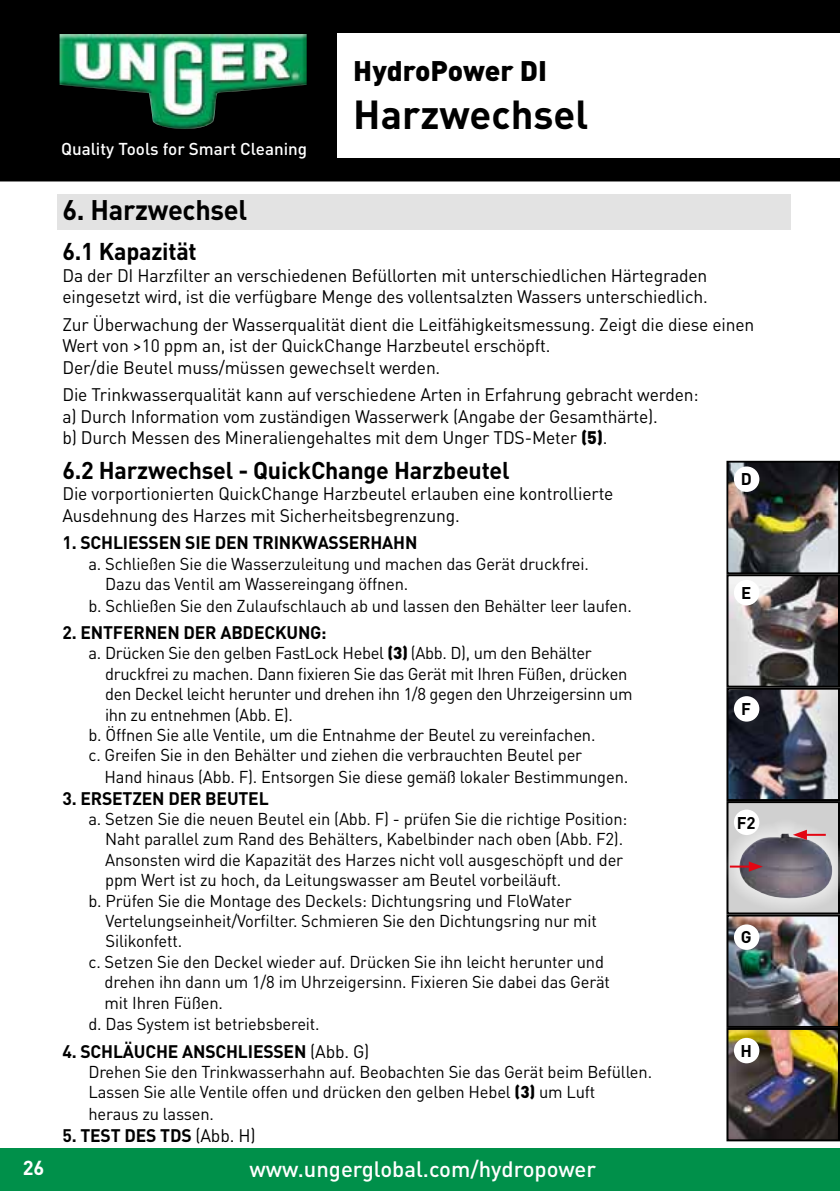
<style>
.page{position:relative;width:840px;height:1191px;background:#fff}
.page>*{position:absolute;margin:0;border:0;box-sizing:border-box;transform-origin:0 0}
.t1{font:700 40px "DIN Pro";color:#000}
.t2{font:700 28px "DIN Pro";letter-spacing:-.01em;color:#000}
.t3{font:900 28px "DIN Pro";color:#000}
.t4{font:700 24px "DIN Pro";letter-spacing:-.01em;color:#000}
.t5{font:500 22px "DIN Pro";color:#fff}
.t6{font:700 20px "DIN Pro";color:#fff}
.t7{font:18px/21.6px "DIN Pro";letter-spacing:-.01em;color:#000}
.t8{font:700 18px "DIN Pro";letter-spacing:-.01em;color:#000}
.t9{font:17px/21px "DIN Pro";letter-spacing:-.01em;color:#000}
.t10{font:500 17px "DIN Pro";color:#fff}
.t11{font:700 16.8px "DIN Pro";color:#000}
.s1{font-weight:900}
.s2{font-size:18px}
.s3{font-weight:400}
</style>
<div class="page">
<div style="left:0;top:0;width:839px;height:181px;background:#000"></div>
<div style="left:0;top:1148px;width:839px;height:43px;background:#00904a"></div>
<img style="left:60px;top:34px;width:246px;height:96px">
<div style="left:337px;top:34px;width:502px;height:124px;background:#fff"></div>
<img style="left:729px;top:464px;width:107px;height:107px">
<div style="left:726px;top:461px;width:113px;height:113px;border:2px solid #000"></div>
<img style="left:729px;top:690px;width:107px;height:108px">
<div style="left:726px;top:687px;width:113px;height:114px;border:2px solid #000"></div>
<div style="left:727px;top:802px;width:111px;height:111px;background:#d0d0d0"></div>
<div style="left:726px;top:801px;width:113px;height:113px;border:2px solid #000"></div>
<img style="left:729px;top:917px;width:107px;height:108px">
<div style="left:726px;top:914px;width:113px;height:114px;border:2px solid #000"></div>
<img style="left:729px;top:1031px;width:107px;height:107px">
<div style="left:726px;top:1028px;width:113px;height:113px;border:2px solid #000"></div>
<img style="left:729px;top:577px;width:107px;height:107px">
<div style="left:726px;top:574px;width:113px;height:113px;border:2px solid #000"></div>
<div style="left:733px;top:466px;width:26px;height:26px;background:#fff;border-radius:50%"></div>
<div style="left:733px;top:580px;width:26px;height:25px;background:#fff;border-radius:50%"></div>
<div style="left:733px;top:696px;width:26px;height:25px;background:#fff;border-radius:50%"></div>
<div style="left:733px;top:809px;width:26px;height:26px;background:#fff;border-radius:50%"></div>
<div style="left:733px;top:924px;width:26px;height:26px;background:#fff;border-radius:50%"></div>
<div style="left:733px;top:1037px;width:26px;height:26px;background:#fff;border-radius:50%"></div>
<svg style="left:726px;top:820px;width:113px;height:92px"></svg>
<img style="left:738px;top:833px;width:94px;height:67px">
<div style="left:57px;top:194px;width:732px;height:36px;background:#e3e3e3"></div>
<hr style="left:729px;top:865px;width:22px;height:2px;background:#e30613">
<svg style="left:748px;top:861px;width:14px;height:10px"></svg>
<hr style="left:803px;top:834px;width:22px;height:2px;background:#e30613">
<svg style="left:792px;top:829px;width:14px;height:11px"></svg>
<p class="t6" style="left:23px;top:1154px;width:23px">26</p>
<p class="t10" style="left:61px;top:137px;width:247px">Quality Tools for Smart Cleaning</p>
<h2 class="t3" style="left:353px;top:52px;width:195px">HydroPower DI</h2>
<h1 class="t1" style="left:353px;top:87px;width:236px">Harzwechsel</h1>
<h2 class="t2" style="left:62px;top:191px;width:186px">6. Harzwechsel</h2>
<h3 class="t4" style="left:62px;top:235px;width:136px">6.1 Kapazität</h3>
<p class="t7" style="left:62px;top:264px;width:646px">Da der DI Harzfilter an verschiedenen Befüllorten mit unterschiedlichen Härtegraden eingesetzt wird, ist die verfügbare Menge des vollentsalzten Wassers unterschiedlich.</p>
<p class="t7" style="left:62px;top:312px;width:693px">Zur Überwachung der Wasserqualität dient die Leitfähigkeitsmessung. Zeigt die diese einen<br>Wert von &gt;10 ppm an, ist der QuickChange Harzbeutel erschöpft.<br>Der/die Beutel muss/müssen gewechselt werden.</p>
<p class="t7" style="left:62px;top:383px;width:637px">Die Trinkwasserqualität kann auf verschiedene Arten in Erfahrung gebracht werden: a) Durch Information vom zuständigen Wasserwerk (Angabe der Gesamthärte).<br>b) Durch Messen des Mineraliengehaltes mit dem Unger TDS-Meter <span class="s1">(5)</span>.</p>
<h3 class="t4" style="left:62px;top:454px;width:448px">6.2 Harzwechsel - QuickChange Harzbeutel</h3>
<p class="t7" style="left:62px;top:482px;width:552px">Die vorportionierten QuickChange Harzbeutel erlauben eine kontrollierte<br>Ausdehnung des Harzes mit Sicherheitsbegrenzung.</p>
<p class="t8" style="left:62px;top:530px;width:356px">1. SCHLIESSEN SIE DEN TRINKWASSERHAHN</p>
<p class="t9" style="left:88px;top:552px;width:501px">a. Schließen Sie die Wasserzuleitung und machen das Gerät druckfrei.</p>
<p class="t9" style="left:105px;top:573px;width:304px">Dazu das Ventil am Wassereingang öffnen.</p>
<p class="t9" style="left:88px;top:594px;width:544px">b. Schließen Sie den Zulaufschlauch ab und lassen den Behälter leer laufen.</p>
<p class="t8" style="left:62px;top:620px;width:265px">2. ENTFERNEN DER ABDECKUNG:</p>
<p class="t9" style="left:88px;top:642px;width:504px">a. Drücken Sie den gelben FastLock Hebel <span class="s1">(3)</span> (Abb. D), um den Behälter</p>
<p class="t9" style="left:105px;top:662px;width:523px">druckfrei zu machen. Dann fixieren Sie das Gerät mit Ihren Füßen, drücken</p>
<p class="t9" style="left:105px;top:683px;width:528px">den Deckel leicht herunter und drehen ihn 1/8 gegen den Uhrzeigersinn um</p>
<p class="t9" style="left:105px;top:703px;width:189px">ihn zu entnehmen (Abb. E).</p>
<p class="t9" style="left:88px;top:723px;width:508px">b. Öffnen Sie alle Ventile, um die Entnahme der Beutel zu vereinfachen.</p>
<p class="t9" style="left:88px;top:744px;width:495px">c. Greifen Sie in den Behälter und ziehen die verbrauchten Beutel per</p>
<p class="t9" style="left:105px;top:765px;width:525px">Hand hinaus (Abb. F). Entsorgen Sie diese gemäß lokaler Bestimmungen<span class="s2">.</span></p>
<p class="t8" style="left:62px;top:786px;width:208px">3. ERSETZEN DER BEUTEL</p>
<p class="t9" style="left:88px;top:807px;width:540px">a. Setzen Sie die neuen Beutel ein (Abb. F) - prüfen Sie die richtige Position:</p>
<p class="t9" style="left:105px;top:828px;width:519px">Naht parallel zum Rand des Behälters, Kabelbinder nach oben (Abb. F2).</p>
<p class="t9" style="left:105px;top:848px;width:519px">Ansonsten wird die Kapazität des Harzes nicht voll ausgeschöpft und der</p>
<p class="t9" style="left:105px;top:869px;width:457px">ppm Wert ist zu hoch, da Leitungswasser am Beutel vorbeiläuft.</p>
<p class="t9" style="left:88px;top:889px;width:484px">b. Prüfen Sie die Montage des Deckels: Dichtungsring und FloWater</p>
<p class="t9" style="left:105px;top:909px;width:492px">Vertelungseinheit/Vorfilter. Schmieren Sie den Dichtungsring nur mit</p>
<p class="t9" style="left:105px;top:930px;width:78px">Silikonfett.</p>
<p class="t9" style="left:88px;top:950px;width:516px">c. Setzen Sie den Deckel wieder auf. Drücken Sie ihn leicht herunter und</p>
<p class="t9" style="left:105px;top:971px;width:506px">drehen ihn dann um 1/8 im Uhrzeigersinn. Fixieren Sie dabei das Gerät</p>
<p class="t9" style="left:105px;top:991px;width:120px">mit Ihren Füßen.</p>
<p class="t9" style="left:88px;top:1013px;width:233px">d. Das System ist betriebsbereit.</p>
<p class="t8" style="left:62px;top:1038px;width:308px">4. SCHLÄUCHE ANSCHLIESSEN <span class="s3">(Abb. G)</span></p>
<p class="t9" style="left:88px;top:1060px;width:565px">Drehen Sie den Trinkwasserhahn auf. Beobachten Sie das Gerät beim Befüllen.<br>Lassen Sie alle Ventile offen und drücken den gelben Hebel <span class="s1">(3)</span> um Luft<br>heraus zu lassen.</p>
<p class="t8" style="left:62px;top:1122px;width:194px">5. TEST DES TDS <span class="s3">(Abb. H)</span></p>
<p class="t11" style="left:740px;top:468px;width:13px">D</p>
<p class="t11" style="left:740px;top:581px;width:12px">E</p>
<p class="t11" style="left:740px;top:697px;width:11px">F</p>
<p class="t11" style="left:736px;top:811px;width:21px">F2</p>
<p class="t11" style="left:740px;top:926px;width:12px">G</p>
<p class="t11" style="left:740px;top:1039px;width:13px">H</p>
<p class="t5" style="left:249px;top:1153px;width:348px">www.ungerglobal.com/hydropower</p>
</div>
